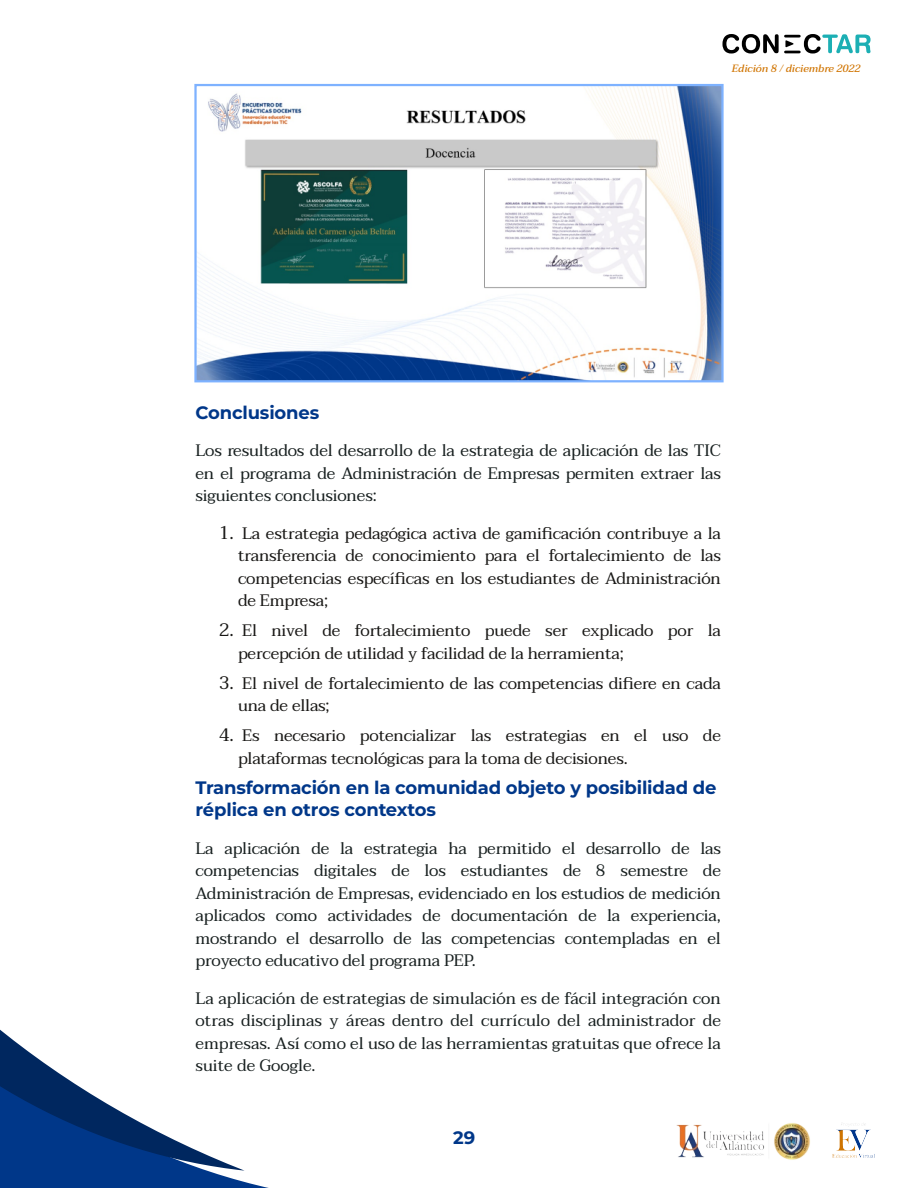
<style>
.page{position:relative;width:918px;height:1188px;background:#fff}
.page>*{position:absolute;margin:0;border:0;box-sizing:border-box;transform-origin:0 0}
.t1{font:700 18px/22.5px "Montserrat";letter-spacing:-.01em;color:#003789}
.t2{font:16.5px/22.5px "Taviraj";letter-spacing:-.005em;color:#171f1f;text-align:justify}
.t3{font:16.5px/22.5px "Taviraj";letter-spacing:-.01em;color:#181715}
.t4{font:italic 500 10.5px "Taviraj";color:#d07400}
.s1{font-size:18px}
</style>
<div class="page">
<svg style="left:722px;top:34px;width:57px;height:20px"></svg>
<svg style="left:785px;top:34px;width:86px;height:20px"></svg>
<img style="left:676px;top:1123px;width:134px;height:37px">
<img style="left:833px;top:1124px;width:40px;height:34px">
<svg style="left:0;top:382px;width:323px;height:806px"></svg>
<img style="left:197px;top:87px;width:524px;height:292px">
<div style="left:194px;top:84px;width:530px;height:298px;border:2px solid #7eb2ff"></div>
<p class="t4" style="left:732px;top:62px;width:130px">Edición 8 / diciembre 2022</p>
<p class="t1" style="left:196px;top:401px;width:125px">Conclusiones</p>
<p class="t2" style="left:196px;top:440px;width:527px">Los resultados del desarrollo de la estrategia de aplicación de las TIC en el programa de Administración de Empresas permiten extraer las siguientes conclusiones:</p>
<p class="t3" style="left:238px;top:522px;width:484px;text-align:justify;text-indent:-19px"><span class="s1">1.</span> La estrategia pedagógica activa de gamificación contribuye a la transferencia de conocimiento para el fortalecimiento de las competencias específicas en los estudiantes de Administración de Empresa;</p>
<p class="t3" style="left:238px;top:620px;width:484px;text-indent:-19px"><span class="s1">2.</span> El nivel de fortalecimiento puede ser explicado por la percepción de utilidad y facilidad de la herramienta;</p>
<p class="t3" style="left:238px;top:672px;width:484px;text-indent:-19px"><span class="s1">3.</span> El nivel de fortalecimiento de las competencias difiere en cada una de ellas;</p>
<p class="t3" style="left:238px;top:725px;width:484px;text-indent:-19px"><span class="s1">4.</span> Es necesario potencializar las estrategias en el uso de plataformas tecnológicas para la toma de decisiones.</p>
<p class="t1" style="left:196px;top:776px;width:522px">Transformación en la comunidad objeto y posibilidad de réplica en otros contextos</p>
<p class="t2" style="left:196px;top:837px;width:527px">La aplicación de la estrategia ha permitido el desarrollo de las competencias digitales de los estudiantes de 8 semestre de Administración de Empresas, evidenciado en los estudios de medición aplicados como actividades de documentación de la experiencia, mostrando el desarrollo de las competencias contempladas en el proyecto educativo del programa PEP.</p>
<p class="t2" style="left:196px;top:987px;width:527px">La aplicación de estrategias de simulación es de fácil integración con otras disciplinas y áreas dentro del currículo del administrador de empresas. Así como el uso de las herramientas gratuitas que ofrece la suite de Google.</p>
<p class="t1" style="left:453px;top:1126px;width:24px">29</p>
</div>
